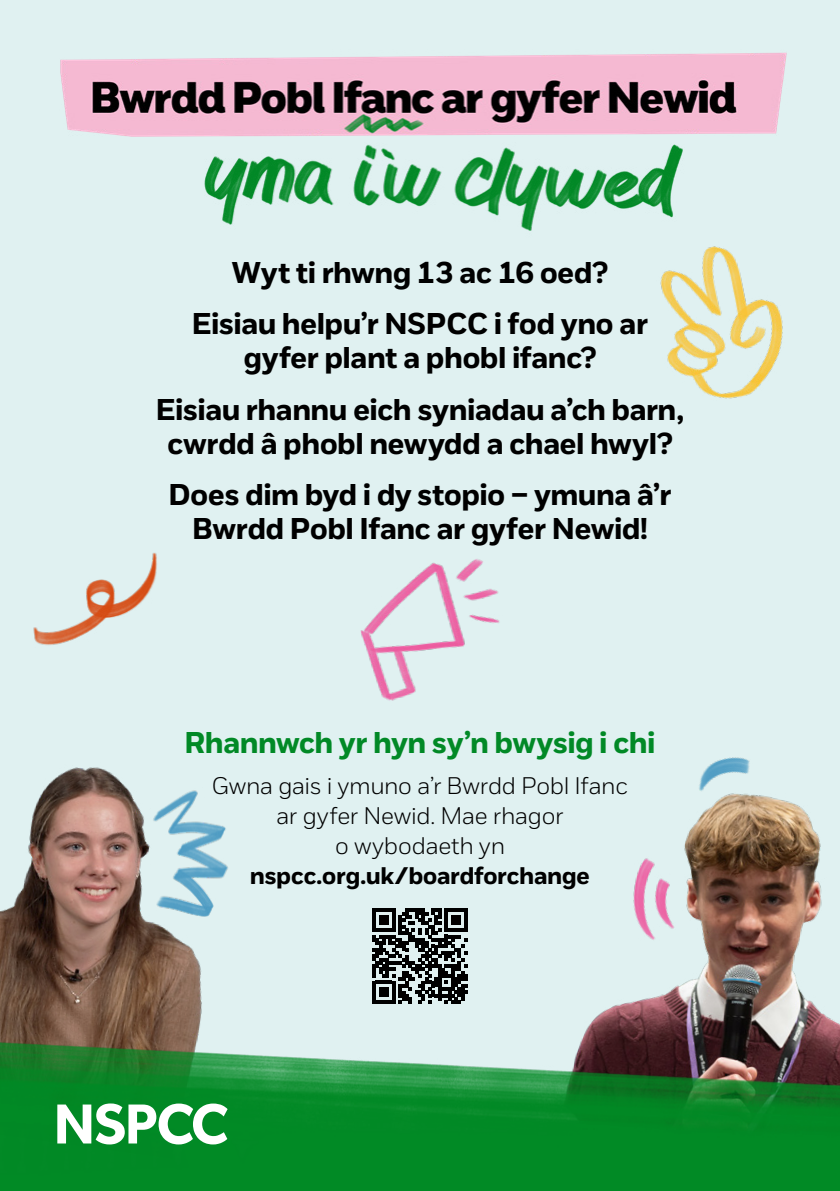
<style>
.page{position:relative;width:840px;height:1191px;background:#fff}
.page>*{position:absolute;margin:0;border:0;box-sizing:border-box;transform-origin:0 0}
.t1{font:700 30px/34px "NSPCC";color:#000;text-align:center}
.Body{font:700 30px "NSPCC";color:#018926}
.Body-2{font:300 24px/30px "NSPCC";color:#000;text-align:center}
.s1{font-weight:700}
</style>
<div class="page">
<div style="left:0;top:0;width:839px;height:1191px;background:#e0f1f1"></div>
<img style="left:60px;top:52px;width:727px;height:85px">
<img style="left:360px;top:559px;width:140px;height:142px">
<img style="left:33px;top:552px;width:124px;height:93px">
<img style="left:660px;top:246px;width:123px;height:153px">
<svg style="left:372px;top:908px;width:95px;height:95px"></svg>
<img style="left:0;top:767px;width:228px;height:260px">
<img style="left:588px;top:757px;width:251px;height:270px">
<img style="left:182px;top:136px;width:515px;height:95px">
<img style="left:0;top:1027px;width:839px;height:164px">
<svg style="left:57px;top:1103px;width:170px;height:41px;background:#82c594"></svg>
<p class="t1" style="left:232px;top:256px;width:377px">Wyt ti rhwng 13 ac 16 oed?</p>
<p class="t1" style="left:192px;top:307px;width:457px">Eisiau helpu’r NSPCC i fod yno ar gyfer plant a phobl ifanc?</p>
<p class="t1" style="left:156px;top:392px;width:529px">Eisiau rhannu eich syniadau a’ch barn, cwrdd â phobl newydd a chael hwyl?</p>
<p class="t1" style="left:169px;top:477px;width:503px">Does dim byd i dy stopio – ymuna â’r<br>Bwrdd Pobl Ifanc ar gyfer Newid!</p>
<p class="Body" style="left:185px;top:724px;width:471px">Rhannwch yr hyn sy’n bwysig i chi</p>
<p class="Body-2" style="left:212px;top:770px;width:417px">Gwna gais i ymuno a’r Bwrdd Pobl Ifanc ar gyfer Newid. Mae rhagor<br>o wybodaeth yn <span class="s1">nspcc.org.uk/boardforchange</span></p>
</div>
